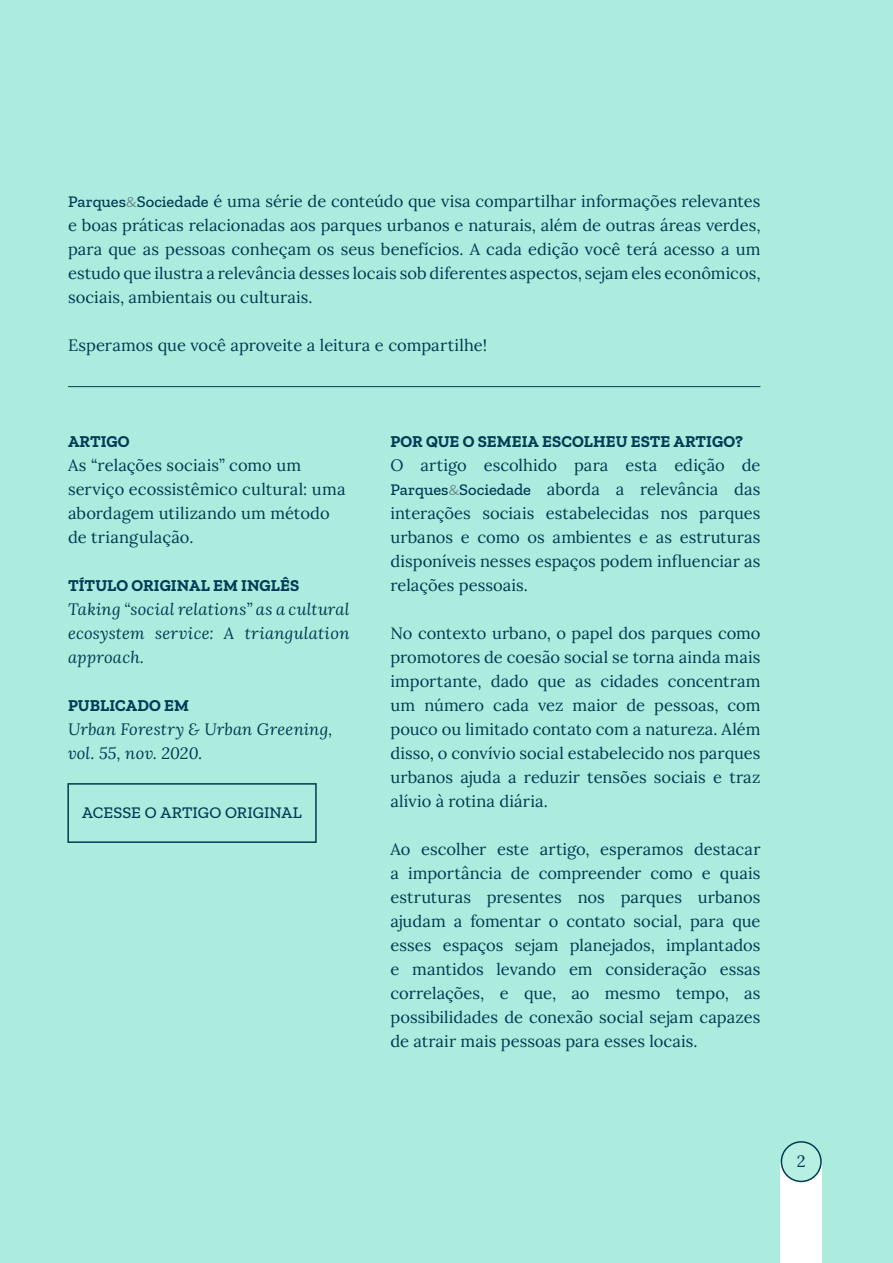
<style>
.page{position:relative;width:893px;height:1263px;background:#acecde}
.page>*{position:absolute;margin:0;border:0;box-sizing:border-box;transform-origin:0 0}
.t1{font:16.5px/24px "Lora";letter-spacing:.005em;color:#003a54;text-align:justify}
.t2{font:italic 16.5px/24px "Lora";letter-spacing:.01em;color:#003a54;text-align:justify}
.t3{font:700 16.5px "Zilla Slab";letter-spacing:.005em;color:#003a54}
.t4{font:500 16.5px "Zilla Slab";color:#003a54}
.s1{font-family:"Zilla Slab";font-weight:500}
.s2{font-family:"Libre Franklin";font-size:13.5px;color:#6a8890}
</style>
<div class="page">
<div style="left:781px;top:1162px;width:41px;height:101px;background:#fff"></div>
<div style="left:781px;top:1142px;width:40px;height:39px;background:#b8efe3;border-radius:50%"></div>
<div style="left:781px;top:1141px;width:41px;height:41px;border:2px solid #003a54;border-radius:50%"></div>
<hr style="left:68px;top:386px;width:692px;height:1px;background:#003a54">
<div style="left:67px;top:783px;width:250px;height:60px;border:2px solid #003a54"></div>
<p class="t1" style="left:68px;top:188px;width:694px"><span class="s1">Parques</span><span class="s2">&amp;</span><span class="s1">Sociedade</span> é uma série de conteúdo que visa compartilhar informações relevantes e boas práticas relacionadas aos parques urbanos e naturais, além de outras áreas verdes, para que as pessoas conheçam os seus benefícios. A cada edição você terá acesso a um estudo que ilustra a relevância desses locais sob diferentes aspectos, sejam eles econômicos, sociais, ambientais ou culturais.</p>
<p class="t1" style="left:68px;top:332px;width:421px">Esperamos que você aproveite a leitura e compartilhe!</p>
<p class="t3" style="left:68px;top:432px;width:63px">ARTIGO</p>
<p class="t1" style="left:68px;top:452px;width:279px;text-align:left">As “relações sociais” como um serviço ecossistêmico cultural: uma abordagem utilizando um método de triangulação.</p>
<p class="t3" style="left:68px;top:576px;width:233px">TÍTULO ORIGINAL EM INGLÊS</p>
<p class="t2" style="left:68px;top:597px;width:283px">Taking “social relations” as a cultural ecosystem service: A triangulation approach.</p>
<p class="t3" style="left:68px;top:696px;width:122px">PUBLICADO EM</p>
<p class="t2" style="left:68px;top:717px;width:266px">Urban Forestry &amp; Urban Greening, vol. 55, nov. 2020.</p>
<p class="t4" style="left:82px;top:803px;width:221px">ACESSE O ARTIGO ORIGINAL</p>
<p class="t3" style="left:390px;top:432px;width:354px">POR QUE O SEMEIA ESCOLHEU ESTE ARTIGO?</p>
<p class="t1" style="left:390px;top:452px;width:371px">O artigo escolhido para esta edição de <span class="s1">Parques</span><span class="s2">&amp;</span><span class="s1">Sociedade</span> aborda a relevância das interações sociais estabelecidas nos parques urbanos e como os ambientes e as estruturas disponíveis nesses espaços podem influenciar as relações pessoais.</p>
<p class="t1" style="left:390px;top:620px;width:371px">No contexto urbano, o papel dos parques como promotores de coesão social se torna ainda mais importante, dado que as cidades concentram um número cada vez maior de pessoas, com pouco ou limitado contato com a natureza. Além disso, o convívio social estabelecido nos parques urbanos ajuda a reduzir tensões sociais e traz alívio à rotina diária.</p>
<p class="t1" style="left:390px;top:836px;width:371px">Ao escolher este artigo, esperamos destacar a importância de compreender como e quais estruturas presentes nos parques urbanos ajudam a fomentar o contato social, para que esses espaços sejam planejados, implantados e mantidos levando em consideração essas correlações, e que, ao mesmo tempo, as possibilidades de conexão social sejam capazes de atrair mais pessoas para esses locais.</p>
<p class="t1" style="left:797px;top:1148px;width:10px">2</p>
</div>
